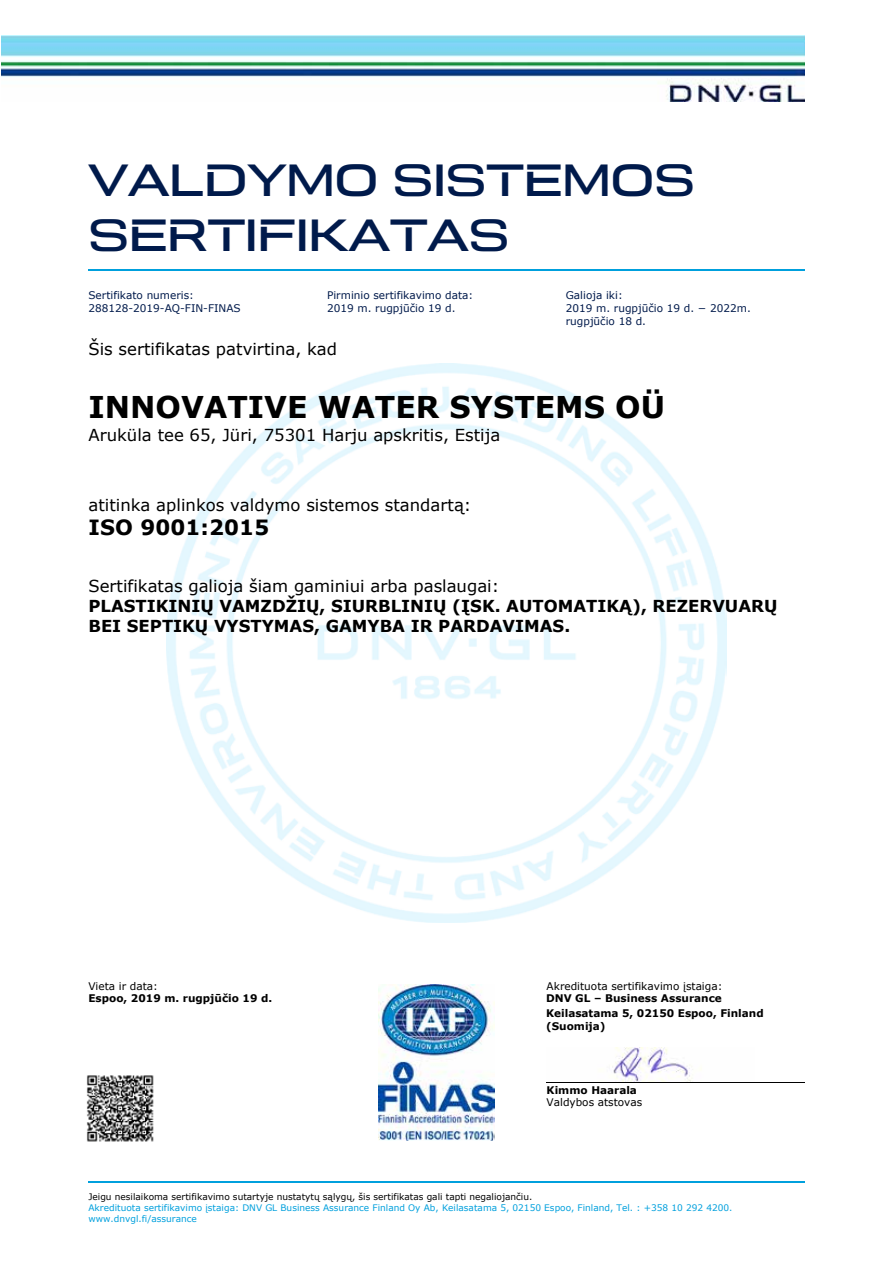
<style>
.page{position:relative;width:893px;height:1263px;background:#fff}
.page>*{position:absolute;margin:0;border:0;box-sizing:border-box;transform-origin:0 0}
.t1{font:500 45px/54.8px "Broader View";color:#001a4b}
.t2{font:700 30px "Verdana";color:#000}
.t3{font:700 21px "Verdana";letter-spacing:.005em;color:#000}
.t4{font:16.5px "Verdana";color:#000}
.t5{font:700 16.5px/20.1px "Verdana";color:#000}
.t6{font:10.5px/12.8px "Verdana";color:#001a4b}
.t7{font:700 10.5px/14.9px "Verdana";color:#000}
.t8{font:10.5px "Verdana";color:#000}
.t9{font:9px/10.8px "Verdana";color:#00a0dd}
.t10{font:9px "Verdana";color:#000}
</style>
<div class="page">
<img style="left:167px;top:363px;width:559px;height:560px">
<img style="left:1px;top:35px;width:804px;height:67px">
<img style="left:378px;top:984px;width:116px;height:156px">
<img style="left:612px;top:1047px;width:81px;height:35px">
<hr style="left:88px;top:1181px;width:717px;height:1px;background:#00a0dd">
<hr style="left:546px;top:1082px;width:259px;height:1px;background:#000">
<hr style="left:88px;top:269px;width:717px;height:2px;background:#00a0dd">
<img style="left:86px;top:1075px;width:68px;height:67px">
<h1 class="t1" style="left:88px;top:155px;width:608px">VALDYMO SISTEMOS<br>SERTIFIKATAS</h1>
<p class="t6" style="left:88px;top:289px;width:154px">Sertifikato numeris:<br>288128-2019-AQ-FIN-FINAS</p>
<p class="t6" style="left:327px;top:289px;width:148px">Pirminio sertifikavimo data:<br>2019 m. rugpjūčio 19 d.</p>
<p class="t6" style="left:566px;top:289px;width:187px">Galioja iki:<br>2019 m. rugpjūčio 19 d. − 2022m. rugpjūčio 18 d.</p>
<p class="t4" style="left:88px;top:337px;width:250px">Šis sertifikatas patvirtina, kad</p>
<h2 class="t2" style="left:88px;top:386px;width:578px">INNOVATIVE WATER SYSTEMS OÜ</h2>
<p class="t4" style="left:88px;top:424px;width:413px">Aruküla tee 65, Jüri, 75301 Harju apskritis, Estija</p>
<p class="t4" style="left:88px;top:493px;width:384px">atitinka aplinkos valdymo sistemos standartą:</p>
<p class="t3" style="left:88px;top:513px;width:182px">ISO 9001:2015</p>
<p class="t4" style="left:88px;top:575px;width:412px">Sertifikatas galioja šiam gaminiui arba paslaugai:</p>
<p class="t5" style="left:88px;top:596px;width:691px">PLASTIKINIŲ VAMZDŽIŲ, SIURBLINIŲ (ĮSK. AUTOMATIKĄ), REZERVUARŲ<br>BEI SEPTIKŲ VYSTYMAS, GAMYBA IR PARDAVIMAS.</p>
<p class="t8" style="left:88px;top:979px;width:71px">Vieta ir data:</p>
<p class="t8" style="left:547px;top:979px;width:177px">Akredituota sertifikavimo įstaiga:</p>
<p class="t7" style="left:88px;top:991px;width:185px">Espoo, 2019 m. rugpjūčio 19 d.</p>
<p class="t7" style="left:546px;top:991px;width:219px">DNV GL – Business Assurance<br>Keilasatama 5, 02150 Espoo, Finland</p>
<p class="t7" style="left:546px;top:1018px;width:61px">(Suomija)</p>
<p class="t7" style="left:547px;top:1082px;width:92px">Kimmo Haarala</p>
<p class="t8" style="left:547px;top:1095px;width:97px">Valdybos atstovas</p>
<p class="t10" style="left:88px;top:1191px;width:445px">Jeigu nesilaikoma sertifikavimo sutartyje nustatytų sąlygų, šis sertifikatas gali tapti negaliojančiu.</p>
<p class="t9" style="left:88px;top:1202px;width:646px">Akredituota sertifikavimo įstaiga: DNV GL Business Assurance Finland Oy Ab, Keilasatama 5, 02150 Espoo, Finland, Tel. : +358 10 292 4200. www.dnvgl.fi/assurance</p>
</div>
